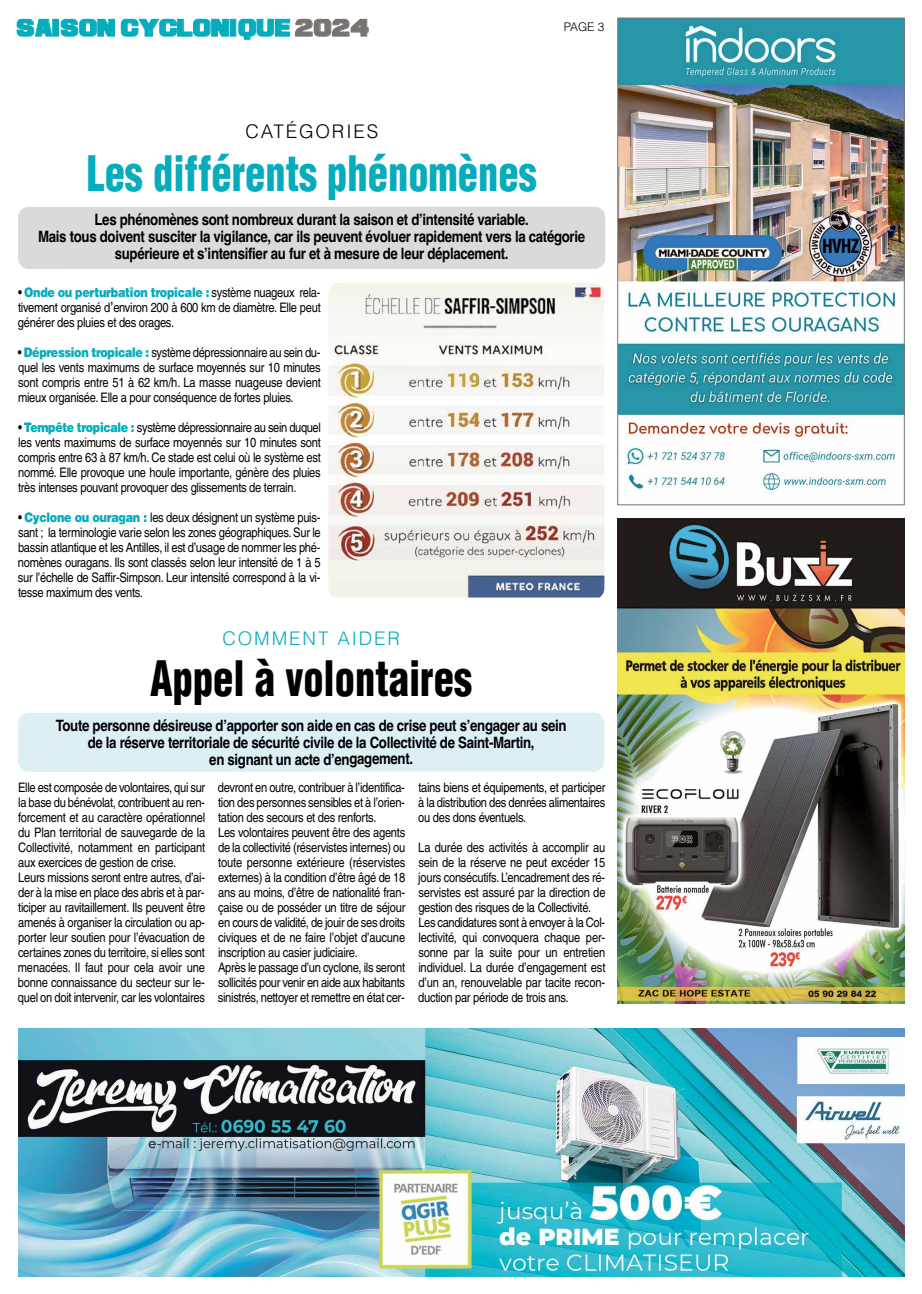
<style>
.page{position:relative;width:922px;height:1294px;background:#fff}
.page>*{position:absolute;margin:0;border:0;box-sizing:border-box;transform-origin:0 0}
.t1{font:900 condensed 47.62px "Helvetica";color:#05acbc;scale:.85 1}
.t2{font:900 condensed 47.62px "Helvetica";color:#000;scale:.85 1}
.t3{font:18.75px "Ash";color:#05acbc;scale:.88 1}
.t4{font:300 18.75px "Helvetica";color:#05acbc}
.t5{font:300 18.75px "Helvetica";color:#000}
.t6{font:700 15.62px/16.9px "Helvetica";letter-spacing:-.025em;color:#000;text-align:center;scale:.85 1}
.t7{font:13.12px/15px "Helvetica";letter-spacing:-.025em;color:#000;text-align:justify;scale:.85 1}
.t8{font:300 11.88px "Helvetica";color:#000}
.s1{color:#787370}
.s2{font-weight:900;color:#05acbc}
.s3{font-family:"Lucida Grande"}
</style>
<div class="page">
<img style="left:619px;top:20px;width:283px;height:472px">
<div style="left:617px;top:18px;width:287px;height:487px;border:1px solid #787370"></div>
<img style="left:617px;top:518px;width:287px;height:485px">
<div style="left:18px;top:712px;width:586px;height:59px;background:#deeff4;border-radius:11px"></div>
<img style="left:328px;top:283px;width:276px;height:314px">
<div style="left:18px;top:207px;width:587px;height:62px;background:#dadad9;border-radius:11px"></div>
<img style="left:18px;top:1028px;width:886px;height:248px">
<h2 class="t3" style="left:17px;top:17px;width:402px">SAISON CYCLONIQUE <span class="s1">2024</span></h2>
<h2 class="t5" style="left:245px;top:120px;width:134px">CATÉGORIES</h2>
<p class="t8" style="left:563px;top:19px;width:42px">PAGE 3</p>
<h1 class="t1" style="left:87px;top:143px;width:530px">Les différents phénomènes</h1>
<p class="t6" style="left:38px;top:211px;width:645px">Les phénomènes sont nombreux durant la saison et d’intensité variable.<br>Mais tous doivent susciter la vigilance, car ils peuvent évoluer rapidement vers la catégorie supérieure et s’intensifier au fur et à mesure de leur déplacement.</p>
<p class="t7" style="left:18px;top:284px;width:357px">• <span class="s2">Onde ou perturbation tropicale :</span> système nuageux rela&shy;tivement organisé d<span class="s3">’</span>environ 200 à 600 km de diamètre. Elle peut générer des pluies et des orages.</p>
<p class="t7" style="left:18px;top:344px;width:358px">• <span class="s2">Dépression tropicale :</span> système dépressionnaire au sein du&shy;quel les vents maximums de surface moyennés sur 10 minutes sont compris entre 51 à 62 km/h. La masse nuageuse devient mieux organisée. Elle a pour conséquence de fortes pluies.</p>
<p class="t7" style="left:18px;top:419px;width:358px">• <span class="s2">Tempête tropicale :</span> système dépressionnaire au sein duquel les vents maximums de surface moyennés sur 10 minutes sont compris entre 63 à 87 km/h. Ce stade est celui où le système est nommé. Elle provoque une houle importante, génère des pluies très intenses pouvant provoquer des glissements de terrain.</p>
<p class="t7" style="left:18px;top:509px;width:358px">• <span class="s2">Cyclone ou ouragan :</span> les deux désignent un système puis&shy;sant ; la terminologie varie selon les zones géographiques. Sur le bassin atlantique et les Antilles, il est d’usage de nommer les phé&shy;nomènes ouragans. Ils sont classés selon leur intensité de 1 à 5 sur l’échelle de Saffir-Simpson. Leur intensité correspond à la vi&shy;tesse maximum des vents.</p>
<h2 class="t4" style="left:222px;top:626px;width:179px">COMMENT AIDER</h2>
<h1 class="t2" style="left:150px;top:648px;width:380px">Appel à volontaires</h1>
<p class="t6" style="left:56px;top:717px;width:602px">Toute personne désireuse d’apporter son aide en cas de crise peut s’engager au sein de la réserve territoriale de sécurité civile de la Collectivité de Saint-Martin,<br>en signant un acte d’engagement.</p>
<p class="t7" style="left:18px;top:779px;width:222px;text-align:left">Elle est composée de volontaires, qui sur la base du bénévolat, contribuent au ren&shy;forcement et au caractère opérationnel du Plan territorial de sauvegarde de la Collectivité, notamment en participant aux exercices de gestion de crise.<br>Leurs missions seront entre autres, d’ai&shy;der à la mise en place des abris et à par&shy;ticiper au ravitaillement. Ils peuvent être amenés à organiser la circulation ou ap&shy;porter leur soutien pour l’évacuation de certaines zones du territoire, si elles sont menacées. Il faut pour cela avoir une bonne connaissance du secteur sur le&shy;quel on doit intervenir, car les volontaires</p>
<p class="t7" style="left:218px;top:779px;width:222px;text-align:left">devront en outre, contribuer à l’identifica&shy;tion des personnes sensibles et à l’orien&shy;tation des secours et des renforts.<br>Les volontaires peuvent être des agents de la collectivité (réservistes internes) ou toute personne extérieure (réservistes externes) à la condition d’être âgé de 18 ans au moins, d’être de nationalité fran&shy;çaise ou de posséder un titre de séjour en cours de validité, de jouir de ses droits civiques et de ne faire l’objet d’aucune inscription au casier judiciaire.<br>Après le passage d’un cyclone, ils seront sollicités pour venir en aide aux habitants sinistrés, nettoyer et remettre en état cer-</p>
<p class="t7" style="left:418px;top:779px;width:221px">tains biens et équipements, et participer à la distribution des denrées alimentaires ou des dons éventuels.</p>
<p class="t7" style="left:418px;top:839px;width:222px;text-align:left">La durée des activités à accomplir au sein de la réserve ne peut excéder 15 jours consécutifs. L’encadrement des ré&shy;servistes est assuré par la direction de gestion des risques de la Collectivité.<br>Les candidatures sont à envoyer à la Col&shy;lectivité, qui convoquera chaque per&shy;sonne par la suite pour un entretien individuel. La durée d’engagement est d’un an, renouvelable par tacite recon&shy;duction par période de trois ans.</p>
</div>
